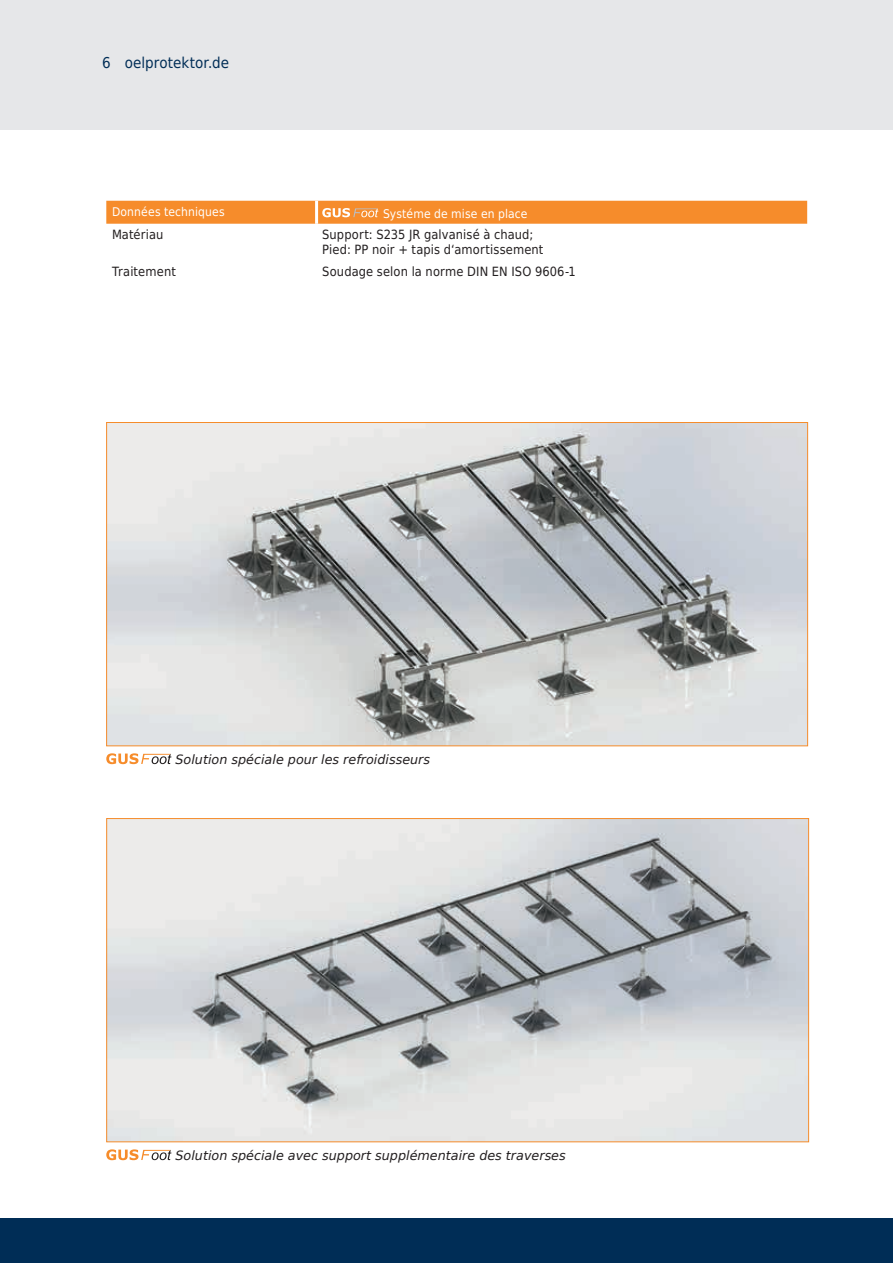
<style>
.page{position:relative;width:893px;height:1263px;background:#fff}
.page>*{position:absolute;margin:0;border:0;box-sizing:border-box;transform-origin:0 0}
.t1{font:15px "DejaVu Sans Condensed";letter-spacing:.005em;color:#002d56}
.t2{font:12.75px/15.3px "DejaVu Sans Condensed";letter-spacing:.01em;color:#231f20}
.t3{font:italic 12.75px "DejaVu Sans";color:#231f20}
.t4{font:12px "DejaVu Sans Condensed";letter-spacing:.01em;color:#fff}
</style>
<div class="page">
<div style="left:0;top:1218px;width:893px;height:45px;background:#002d56"></div>
<div style="left:0;top:0;width:893px;height:130px;background:#e6e7e9"></div>
<svg style="left:106px;top:201px;width:701px;height:23px;background:#f68f31"></svg>
<img style="left:108px;top:424px;width:698px;height:320px">
<img style="left:108px;top:820px;width:699px;height:320px">
<svg style="left:106px;top:753px;width:65px;height:11px"></svg>
<svg style="left:106px;top:1149px;width:65px;height:11px"></svg>
<p class="t1" style="left:102px;top:50px;width:129px">6 oelprotektor.de</p>
<p class="t4" style="left:112px;top:202px;width:114px">Données techniques</p>
<p class="t4" style="left:383px;top:204px;width:146px">Systéme de mise en place</p>
<p class="t2" style="left:112px;top:226px;width:53px">Matériau</p>
<p class="t2" style="left:322px;top:226px;width:223px">Support: S235 JR galvanisé à chaud;<br>Pied: PP noir + tapis d‘amortissement</p>
<p class="t2" style="left:112px;top:263px;width:65px">Traitement</p>
<p class="t2" style="left:322px;top:263px;width:255px">Soudage selon la norme DIN EN ISO 9606-1</p>
<p class="t3" style="left:176px;top:750px;width:256px">Solution spéciale pour les refroidisseurs</p>
<p class="t3" style="left:176px;top:1146px;width:392px">Solution spéciale avec support supplémentaire des traverses</p>
</div>
